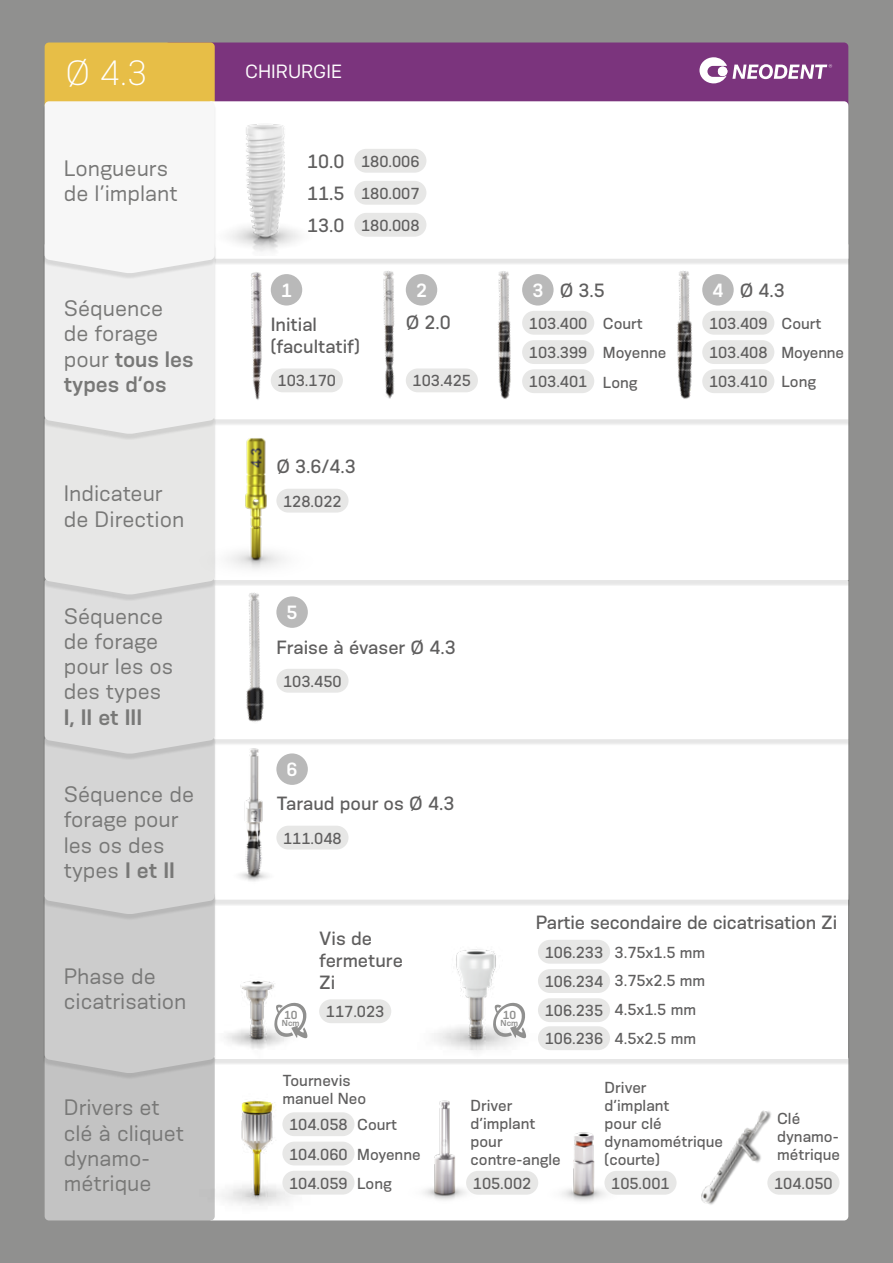
<style>
.page{position:relative;width:893px;height:1263px;background:#90908f}
.page>*{position:absolute;margin:0;border:0;box-sizing:border-box;transform-origin:0 0}
.t1{font:300 33px "Konsens";color:#fff}
.t2{font:21px/25.2px "Konsens";color:#787877}
.t3{font:600 21px "Konsens";color:#787877}
.t4{font:500 18px/21.6px "Konsens";color:#5f5e5e}
.t5{font:18px "Konsens";color:#fff}
.t6{font:600 18px "Konsens";color:#fff}
.t7{font:500 15px/18px "Konsens";color:#5f5e5e}
.t8{font:600 10.95px "Konsens";color:#90908f}
.t9{font:600 8.25px "Konsens";color:#90908f}
.s1{font-weight:600}
.s2{font-weight:600;color:#fff}
</style>
<div class="page">
<div style="left:165px;top:43px;width:683px;height:66px;background:#7b347d;border-radius:4px"></div>
<div style="left:45px;top:43px;width:170px;height:66px;background:#e7be47;border-radius:4px"></div>
<div style="left:208px;top:1055px;width:640px;height:165px;background:#fff;border-radius:4px"></div>
<div style="left:208px;top:891px;width:640px;height:167px;background:#fff"></div>
<div style="left:206px;top:738px;width:644px;height:168px;background:#000;opacity:.1"></div>
<div style="left:319px;top:745px;width:529px;height:155px;background:#fff"></div>
<div style="left:206px;top:580px;width:644px;height:165px;background:#e8e8e8"></div>
<div style="left:352px;top:586px;width:496px;height:153px;background:#fff"></div>
<div style="left:206px;top:418px;width:644px;height:168px;background:#e7e7e7"></div>
<div style="left:322px;top:425px;width:526px;height:155px;background:#fff"></div>
<div style="left:782px;top:265px;width:66px;height:154px;background:#fff"></div>
<div style="left:215px;top:101px;width:633px;height:158px;background:#fff"></div>
<div style="left:45px;top:1055px;width:170px;height:165px;background:#c3c3c3;border-radius:4px"></div>
<div style="left:43px;top:894px;width:174px;height:185px;background:#000;opacity:.1"></div>
<svg style="left:45px;top:101px;width:170px;height:972px"></svg>
<img style="left:182px;top:259px;width:124px;height:168px">
<img style="left:421px;top:234px;width:361px;height:196px">
<img style="left:306px;top:234px;width:181px;height:195px">
<img style="left:189px;top:427px;width:133px;height:130px">
<img style="left:189px;top:886px;width:133px;height:188px">
<img style="left:408px;top:886px;width:133px;height:178px">
<img style="left:190px;top:1033px;width:133px;height:188px">
<img style="left:517px;top:1041px;width:132px;height:180px">
<img style="left:378px;top:1041px;width:133px;height:180px">
<img style="left:188px;top:753px;width:131px;height:152px">
<img style="left:171px;top:557px;width:181px;height:196px">
<img style="left:199px;top:103px;width:129px;height:153px">
<img style="left:682px;top:1110px;width:120px;height:111px">
<div style="left:271px;top:368px;width:72px;height:24px;background:#e7e7e6;border-radius:12px"></div>
<div style="left:271px;top:274px;width:31px;height:32px;background:#b9b9b9;border-radius:50%"></div>
<div style="left:406px;top:368px;width:72px;height:24px;background:#e7e7e6;border-radius:12px"></div>
<div style="left:406px;top:274px;width:31px;height:32px;background:#b9b9b9;border-radius:50%"></div>
<div style="left:522px;top:369px;width:72px;height:24px;background:#e7e7e6;border-radius:12px"></div>
<div style="left:538px;top:998px;width:72px;height:24px;background:#e7e7e6;border-radius:12px"></div>
<div style="left:702px;top:369px;width:72px;height:24px;background:#e7e7e6;border-radius:12px"></div>
<div style="left:282px;top:1171px;width:73px;height:23px;background:#e7e7e6;border-radius:12px"></div>
<div style="left:522px;top:340px;width:72px;height:24px;background:#e7e7e6;border-radius:12px"></div>
<div style="left:538px;top:969px;width:72px;height:24px;background:#e7e7e6;border-radius:12px"></div>
<div style="left:702px;top:340px;width:72px;height:24px;background:#e7e7e6;border-radius:12px"></div>
<div style="left:282px;top:1141px;width:73px;height:24px;background:#e7e7e6;border-radius:12px"></div>
<div style="left:522px;top:311px;width:72px;height:24px;background:#e7e7e6;border-radius:12px"></div>
<div style="left:538px;top:940px;width:72px;height:24px;background:#e7e7e6;border-radius:12px"></div>
<div style="left:702px;top:311px;width:72px;height:24px;background:#e7e7e6;border-radius:12px"></div>
<div style="left:282px;top:1112px;width:73px;height:24px;background:#e7e7e6;border-radius:12px"></div>
<div style="left:522px;top:274px;width:32px;height:32px;background:#b9b9b9;border-radius:50%"></div>
<div style="left:702px;top:274px;width:32px;height:32px;background:#b9b9b9;border-radius:50%"></div>
<div style="left:276px;top:669px;width:73px;height:24px;background:#e7e7e6;border-radius:12px"></div>
<div style="left:276px;top:489px;width:73px;height:24px;background:#e7e7e6;border-radius:12px"></div>
<div style="left:319px;top:999px;width:72px;height:24px;background:#e7e7e6;border-radius:12px"></div>
<div style="left:538px;top:1026px;width:72px;height:24px;background:#e7e7e6;border-radius:12px"></div>
<div style="left:276px;top:826px;width:73px;height:23px;background:#e7e7e6;border-radius:12px"></div>
<div style="left:604px;top:1171px;width:73px;height:24px;background:#e7e7e6;border-radius:12px"></div>
<div style="left:466px;top:1171px;width:72px;height:24px;background:#e7e7e6;border-radius:12px"></div>
<div style="left:767px;top:1171px;width:72px;height:24px;background:#e7e7e6;border-radius:12px"></div>
<div style="left:276px;top:753px;width:32px;height:32px;background:#b9b9b9;border-radius:50%"></div>
<div style="left:276px;top:596px;width:32px;height:32px;background:#b9b9b9;border-radius:50%"></div>
<svg style="left:699px;top:57px;width:133px;height:26px"></svg>
<div style="left:354px;top:149px;width:72px;height:24px;background:#e7e7e6;border-radius:12px"></div>
<div style="left:354px;top:181px;width:72px;height:24px;background:#e7e7e6;border-radius:12px"></div>
<div style="left:354px;top:213px;width:72px;height:24px;background:#e7e7e6;border-radius:12px"></div>
<svg style="left:274px;top:1003px;width:33px;height:35px"></svg>
<svg style="left:493px;top:1003px;width:33px;height:35px"></svg>
<h1 class="t1" style="left:65px;top:53px;width:84px">Ø 4.3</h1>
<h2 class="t2" style="left:64px;top:155px;width:115px">Longueurs de l’implant</h2>
<h2 class="t2" style="left:64px;top:295px;width:131px">Séquence<br>de forage pour <span class="s1">tous les types d’os</span></h2>
<h2 class="t2" style="left:64px;top:480px;width:122px">Indicateur de Direction</h2>
<h2 class="t2" style="left:64px;top:603px;width:111px">Séquence de forage pour les os des types</h2>
<h2 class="t3" style="left:64px;top:704px;width:80px">I, II et III</h2>
<h2 class="t2" style="left:64px;top:781px;width:132px">Séquence de forage pour les os des types <span class="s1">I et II</span></h2>
<h2 class="t2" style="left:64px;top:963px;width:124px">Phase de cicatrisation</h2>
<h2 class="t2" style="left:64px;top:1094px;width:122px">Drivers et clé à cliquet dynamo&shy;métrique</h2>
<p class="t5" style="left:245px;top:60px;width:98px">CHIRURGIE</p>
<p class="t4" style="left:307px;top:145px;width:39px;line-height:32px;text-align:justify">10.0<br>11.5<br>13.0</p>
<p class="t7" style="left:361px;top:145px;width:60px;line-height:32px;text-align:justify">180.006<br>180.007<br>180.008</p>
<p class="t6" style="left:281px;top:279px;width:12px">1</p>
<p class="t4" style="left:271px;top:313px;width:91px">Initial (facultatif)</p>
<p class="t7" style="left:278px;top:371px;width:60px">103.170</p>
<p class="t4" style="left:276px;top:455px;width:81px">Ø 3.6/4.3</p>
<p class="t7" style="left:283px;top:492px;width:60px">128.022</p>
<p class="t6" style="left:416px;top:279px;width:12px">2</p>
<p class="t4" style="left:406px;top:311px;width:47px">Ø 2.0</p>
<p class="t7" style="left:413px;top:371px;width:60px">103.425</p>
<p class="t4" style="left:532px;top:279px;width:74px"><span class="s2">3</span> Ø 3.5</p>
<p class="t4" style="left:712px;top:279px;width:74px"><span class="s2">4</span> Ø 4.3</p>
<p class="t7" style="left:529px;top:314px;width:60px">103.400</p>
<p class="t7" style="left:603px;top:314px;width:41px">Court</p>
<p class="t7" style="left:709px;top:314px;width:60px">103.409</p>
<p class="t7" style="left:781px;top:314px;width:41px">Court</p>
<p class="t7" style="left:529px;top:343px;width:60px">103.399</p>
<p class="t7" style="left:603px;top:343px;width:65px">Moyenne</p>
<p class="t7" style="left:709px;top:343px;width:60px">103.408</p>
<p class="t7" style="left:781px;top:343px;width:64px">Moyenne</p>
<p class="t7" style="left:529px;top:372px;width:60px">103.401</p>
<p class="t7" style="left:603px;top:373px;width:36px">Long</p>
<p class="t7" style="left:709px;top:372px;width:60px">103.410</p>
<p class="t7" style="left:781px;top:372px;width:36px">Long</p>
<p class="t6" style="left:287px;top:601px;width:12px">5</p>
<p class="t4" style="left:276px;top:636px;width:181px">Fraise à évaser Ø 4.3</p>
<p class="t7" style="left:283px;top:672px;width:60px">103.450</p>
<p class="t6" style="left:287px;top:758px;width:12px">6</p>
<p class="t4" style="left:276px;top:792px;width:179px">Taraud pour os Ø 4.3</p>
<p class="t7" style="left:283px;top:828px;width:60px">111.048</p>
<p class="t8" style="left:284px;top:1008px;width:15px">10</p>
<p class="t9" style="left:282px;top:1017px;width:19px">Ncm</p>
<p class="t4" style="left:319px;top:927px;width:85px">Vis de fermeture<br>Zi</p>
<p class="t7" style="left:326px;top:1002px;width:60px">117.023</p>
<p class="t8" style="left:503px;top:1008px;width:15px">10</p>
<p class="t9" style="left:501px;top:1017px;width:19px">Ncm</p>
<p class="t4" style="left:536px;top:911px;width:303px">Partie secondaire de cicatrisation Zi</p>
<p class="t7" style="left:545px;top:943px;width:60px">106.233</p>
<p class="t7" style="left:615px;top:942px;width:92px">3.75x1.5 mm</p>
<p class="t7" style="left:545px;top:972px;width:60px">106.234</p>
<p class="t7" style="left:615px;top:971px;width:92px">3.75x2.5 mm</p>
<p class="t7" style="left:545px;top:1001px;width:60px">106.235</p>
<p class="t7" style="left:545px;top:1029px;width:60px">106.236</p>
<p class="t7" style="left:615px;top:995px;width:83px;line-height:28.8px">4.5x1.5 mm<br>4.5x2.5 mm</p>
<p class="t7" style="left:282px;top:1071px;width:85px">Tournevis manuel Neo</p>
<p class="t7" style="left:289px;top:1115px;width:60px">104.058</p>
<p class="t7" style="left:357px;top:1115px;width:41px">Court</p>
<p class="t7" style="left:289px;top:1144px;width:60px">104.060</p>
<p class="t7" style="left:357px;top:1144px;width:65px">Moyenne</p>
<p class="t7" style="left:289px;top:1174px;width:60px">104.059</p>
<p class="t7" style="left:357px;top:1174px;width:36px">Long</p>
<p class="t7" style="left:471px;top:1096px;width:92px">Driver d’implant pour contre-angle</p>
<p class="t7" style="left:605px;top:1078px;width:120px">Driver<br>d’implant<br>pour clé dynamométrique (courte)</p>
<p class="t7" style="left:777px;top:1109px;width:64px">Clé dynamo&shy;métrique</p>
<p class="t7" style="left:473px;top:1174px;width:60px">105.002</p>
<p class="t7" style="left:611px;top:1174px;width:60px">105.001</p>
<p class="t7" style="left:774px;top:1174px;width:60px">104.050</p>
</div>
